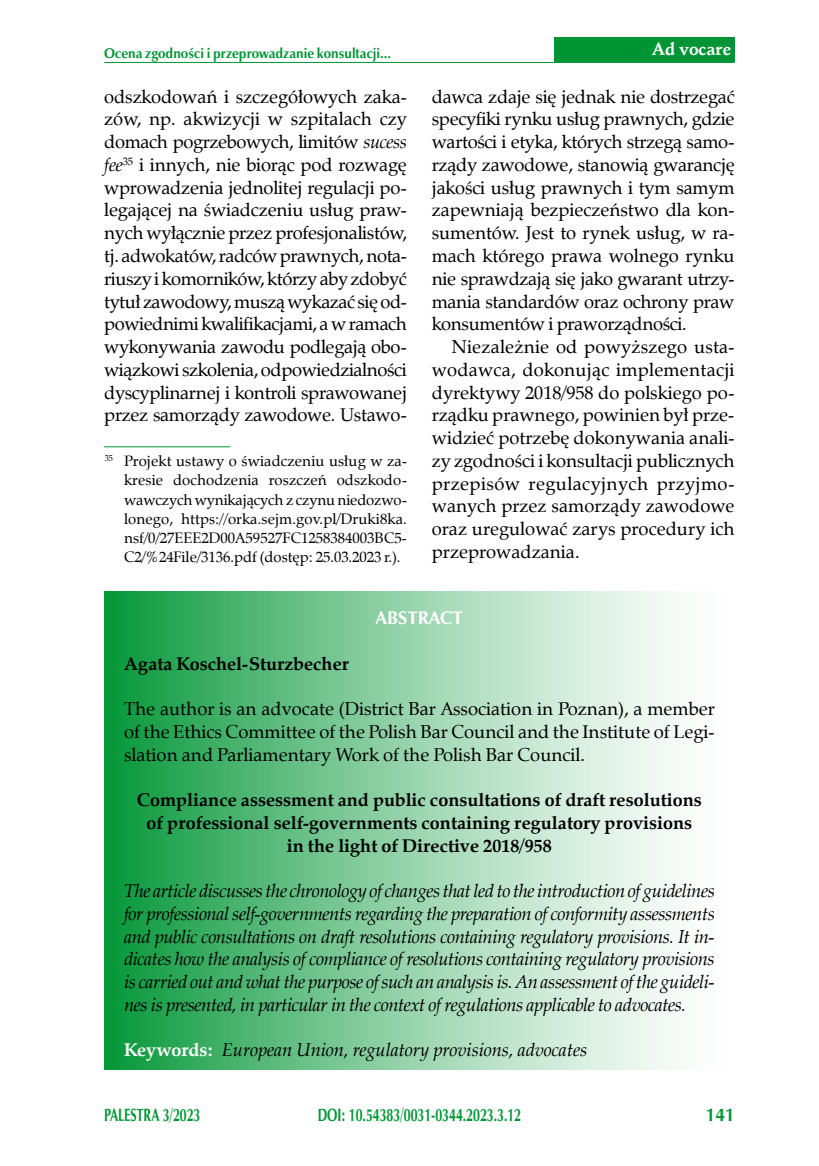
<style>
.page{position:relative;width:819px;height:1166px;background:#fff}
.page>*{position:absolute;margin:0;border:0;box-sizing:border-box;transform-origin:0 0}
.t1{font:18.38px/22.8px "Zapf Calligr EUX";letter-spacing:-.015em;color:#000;text-align:justify}
.t2{font:italic 18.38px/22.8px "Zapf Calligr EUX";letter-spacing:-.02em;color:#000;text-align:justify}
.t3{font:700 18.38px/22.8px "Zapf Calligr EUX";color:#000;text-align:center}
.t4{font:italic 18.38px "Zapf Calligr EUX";color:#000}
.t5{font:700 18.38px "Zapf Humnst EUX";color:#fff}
.t6{font:700 18.38px "Zapf Humnst EUX";color:#009534;scale:.95 1}
.t7{font:700 17.85px "Zapf Humnst EUX";color:#009534;scale:.7 1}
.t8{font:700 17.5px "Schneidler EUX";color:#fff;scale:.95 1}
.t9{font:14.88px/19.2px "Zapf Calligr EUX";color:#000;text-align:justify}
.t10{font:700 14px "Zapf Humnst EUX";color:#009534;scale:.95 1}
.s1{font-style:italic}
.s2{font-weight:700;font-style:normal;color:#fff}
</style>
<div class="page">
<div style="left:554px;top:37px;width:180px;height:25px;background:#009534"></div>
<hr style="left:104px;top:62px;width:630px;height:1px;background:#009534">
<hr style="left:104px;top:446px;width:126px;height:1px;background:#009534">
<div style="left:104px;top:592px;width:630px;height:477px;background:linear-gradient(to right,#139d43,#fff)"></div>
<p class="t10" style="left:104px;top:44px;width:303px">Ocena zgodności i przeprowadzanie konsultacji...</p>
<p class="t1" style="left:104px;top:85px;width:304px">odszkodowań i szczegółowych zaka&shy;zów, np. akwizycji w szpitalach czy domach pogrzebowych, limitów <span class="s1">sucess fee</span><sup>35</sup> i innych, nie biorąc pod rozwagę wprowadzenia jednolitej regulacji po&shy;legającej na świadczeniu usług praw&shy;nych wyłącznie przez profesjonalistów, tj. adwokatów, radców prawnych, nota&shy;riuszy i komorników, którzy aby zdobyć tytuł zawodowy, muszą wykazać się od&shy;powiednimi kwalifikacjami, a w ramach wykonywania zawodu podlegają obo&shy;wiązkowi szkolenia, odpowiedzialności dyscyplinarnej i kontroli sprawowanej przez samorządy zawodowe. Ustawo-</p>
<p class="t9" style="left:124px;top:451px;width:284px;text-indent:-19px"><sup>35</sup> Projekt ustawy o świadczeniu usług w za&shy;kresie dochodzenia roszczeń odszkodo&shy;wawczych wynikających z czynu niedozwo&shy;lonego, https://orka.sejm.gov.pl/Druki8ka. nsf/0/27EEE2D00A59527FC1258384003BC5- C2/%24File/3136.pdf (dostęp: 25.03.2023 r.).</p>
<p class="t8" style="left:652px;top:38px;width:85px">Ad vocare</p>
<p class="t1" style="left:432px;top:85px;width:304px">dawca zdaje się jednak nie dostrzegać specyfiki rynku usług prawnych, gdzie wartości i etyka, których strzegą samo&shy;rządy zawodowe, stanowią gwarancję jakości usług prawnych i tym samym zapewniają bezpieczeństwo dla kon&shy;sumentów. Jest to rynek usług, w ra&shy;mach którego prawa wolnego rynku nie sprawdzają się jako gwarant utrzy&shy;mania standardów oraz ochrony praw konsumentów i praworządności.</p>
<p class="t1" style="left:432px;top:335px;width:304px;text-indent:20px">Niezależnie od powyższego usta&shy;wodawca, dokonując implementacji dyrektywy 2018/958 do polskiego po&shy;rządku prawnego, powinien był prze&shy;widzieć potrzebę dokonywania anali&shy;zy zgodności i konsultacji publicznych przepisów regulacyjnych przyjmo&shy;wanych przez samorządy zawodowe oraz uregulować zarys procedury ich przeprowadzania.</p>
<p class="t5" style="left:376px;top:606px;width:34px">Abstra</p>
<p class="t5" style="left:440px;top:606px;width:23px">ct</p>
<p class="t3" style="left:124px;top:652px;width:226px">Agata Koschel-Sturzbecher</p>
<p class="t1" style="left:124px;top:697px;width:592px">The author is an advocate (District Bar Association in Poznan), a member of the Ethics Committee of the Polish Bar Council and the Institute of Legi&shy;slation and Parliamentary Work of the Polish Bar Council.</p>
<p class="t3" style="left:137px;top:788px;width:566px">Compliance assessment and public consultations of draft resolutions of professional self-governments containing regulatory provisions in the light of Directive 2018/958</p>
<p class="t2" style="left:124px;top:879px;width:592px">The article discusses the chronology of changes that led to the introduction of guidelines for professional self-governments regarding the preparation of conformity assessments and public consultations on draft resolutions containing regulatory provisions. It in&shy;dicates how the analysis of compliance of resolutions containing regulatory provisions is carried out and what the purpose of such an analysis is. An assessment of the guideli&shy;nes is presented, in particular in the context of regulations applicable to advocates.</p>
<p class="t4" style="left:124px;top:1038px;width:464px"><span class="s2">Keywords:</span> European Union, regulatory provisions, advocates</p>
<p class="t7" style="left:104px;top:1103px;width:139px">PALESTRA 3/2023</p>
<p class="t7" style="left:317px;top:1103px;width:292px">DOI: 10.54383/0031-0344.2023.3.12</p>
<p class="t6" style="left:705px;top:1103px;width:32px">141</p>
</div>
